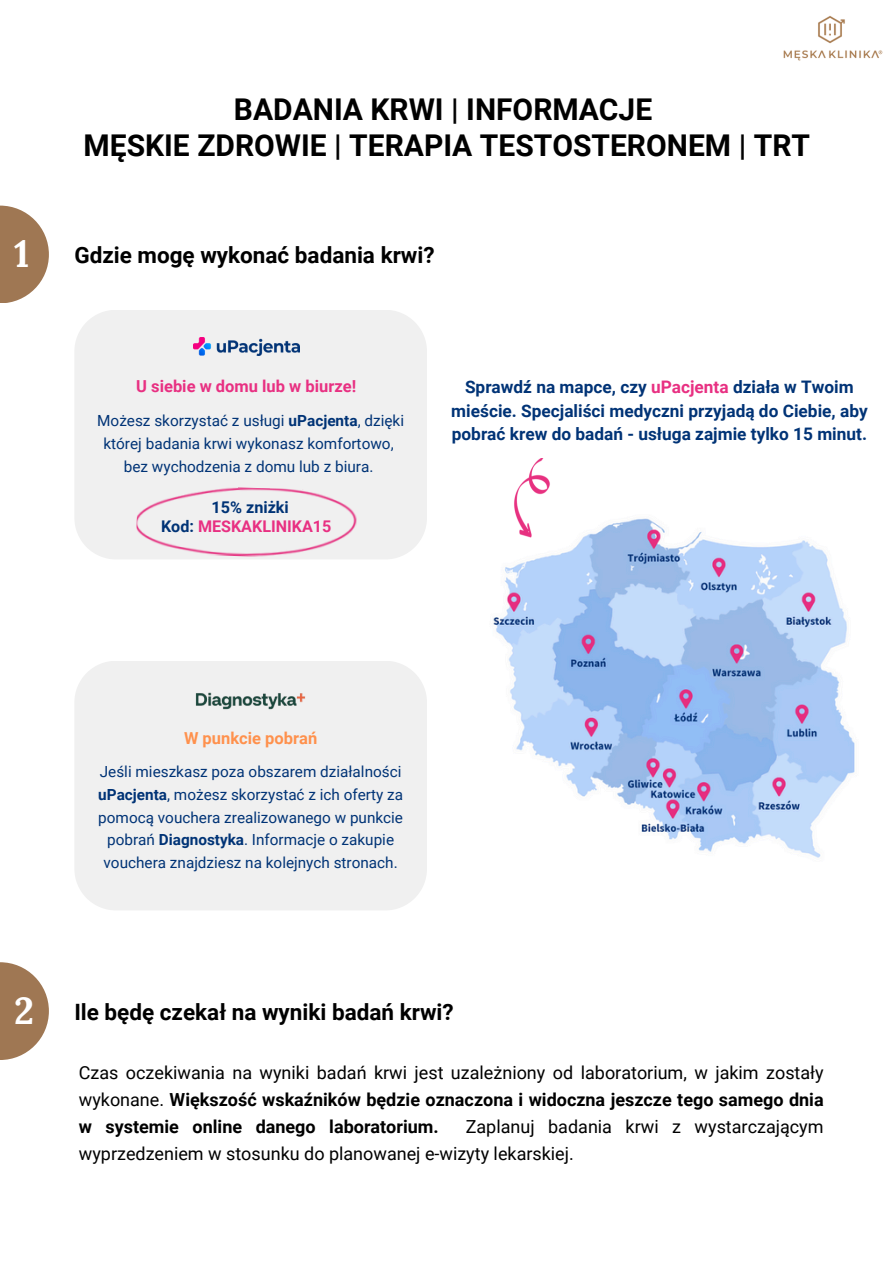
<style>
.page{position:relative;width:894px;height:1264px;background:#fff}
.page>*{position:absolute;margin:0;border:0;box-sizing:border-box;transform-origin:0 0}
.t1{font:700 37.5px "Lora";color:#fff}
.t2{font:700 30px/36px "Roboto";color:#000;text-align:center}
.t3{font:700 22.5px "Roboto";color:#000}
.t4{font:700 18px/27px "Roboto";color:#000;text-align:justify}
.t5{font:18px/27px "Roboto";color:#000}
.t6{font:700 17.25px/23.7px "Roboto";color:#003376;text-align:center}
.t7{font:700 16.5px "Roboto";color:#e83082}
.t8{font:700 16.5px "Roboto";color:#ff914d}
.t9{font:700 16.2px "Roboto";color:#003376}
.t10{font:700 16.05px "Roboto";color:#e83082}
.t11{font:15.3px/22.5px "Roboto";color:#003376;text-align:center}
.s1{font-weight:700}
.s2{color:#003376}
.s3{color:#e83082}
.s4{font-weight:400}
</style>
<div class="page">
<svg style="left:0;top:205px;width:49px;height:98px;fill:#9f7753"></svg>
<svg style="left:0;top:962px;width:49px;height:98px;fill:#9f7753"></svg>
<div style="left:75px;top:310px;width:351px;height:249px;background:#f0f0f0"></div>
<div style="left:75px;top:661px;width:351px;height:249px;background:#f0f0f0"></div>
<img style="left:193px;top:338px;width:106px;height:18px">
<img style="left:136px;top:484px;width:221px;height:75px">
<img style="left:783px;top:16px;width:100px;height:45px">
<img style="left:179px;top:677px;width:142px;height:48px">
<img style="left:493px;top:518px;width:362px;height:340px">
<img style="left:493px;top:458px;width:80px;height:80px">
<h5 class="t1" style="left:14px;top:229px;width:17px">1</h5>
<p class="t2" style="left:83px;top:92px;width:727px">BADANIA KRWI | INFORMACJE<br>MĘSKIE ZDROWIE | TERAPIA TESTOSTERONEM | TRT</p>
<p class="t3" style="left:74px;top:242px;width:361px">Gdzie mogę wykonać badania krwi?</p>
<h3 class="t7" style="left:136px;top:376px;width:221px">U siebie w domu lub w biurze!</h3>
<h3 class="t11" style="left:97px;top:409px;width:308px;line-height:23px">Możesz skorzystać z usługi <span class="s1">uPacjenta</span>, dzięki której badania krwi wykonasz komfortowo,</h3>
<p class="t11" style="left:124px;top:455px;width:251px">bez wychodzenia z domu lub z biura.</p>
<p class="t9" style="left:211px;top:498px;width:79px">15% zniżki</p>
<h3 class="t10" style="left:161px;top:517px;width:172px"><span class="s2">Kod:</span> MESKAKLINIKA15</h3>
<h4 class="t6" style="left:451px;top:375px;width:418px">Sprawdź na mapce, czy <span class="s3">uPacjenta</span> działa w Twoim mieście. Specjaliści medyczni przyjadą do Ciebie, aby pobrać krew do badań - usługa zajmie tylko 15 minut.</h4>
<p class="t8" style="left:184px;top:728px;width:135px">W punkcie pobrań</p>
<p class="t11" style="left:98px;top:761px;width:306px">Jeśli mieszkasz poza obszarem działalności <span class="s1">uPacjenta</span>, możesz skorzystać z ich oferty za pomocą vouchera zrealizowanego w punkcie pobrań <span class="s1">Diagnostyka</span>. Informacje o zakupie vouchera znajdziesz na kolejnych stronach.</p>
<h5 class="t1" style="left:14px;top:985px;width:21px">2</h5>
<p class="t3" style="left:74px;top:999px;width:381px">Ile będę czekał na wyniki badań krwi?</p>
<p class="t4" style="left:79px;top:1059px;width:746px"><span class="s4">Czas oczekiwania na wyniki badań krwi jest uzależniony od laboratorium, w jakim zostały wykonane.</span> Większość wskaźników będzie oznaczona i widoczna jeszcze tego samego dnia w systemie online danego laboratorium.</p>
<p class="t5" style="left:79px;top:1113px;width:746px;text-indent:387px">Zaplanuj badania krwi z wystarczającym wyprzedzeniem w stosunku do planowanej e-wizyty lekarskiej.</p>
</div>
